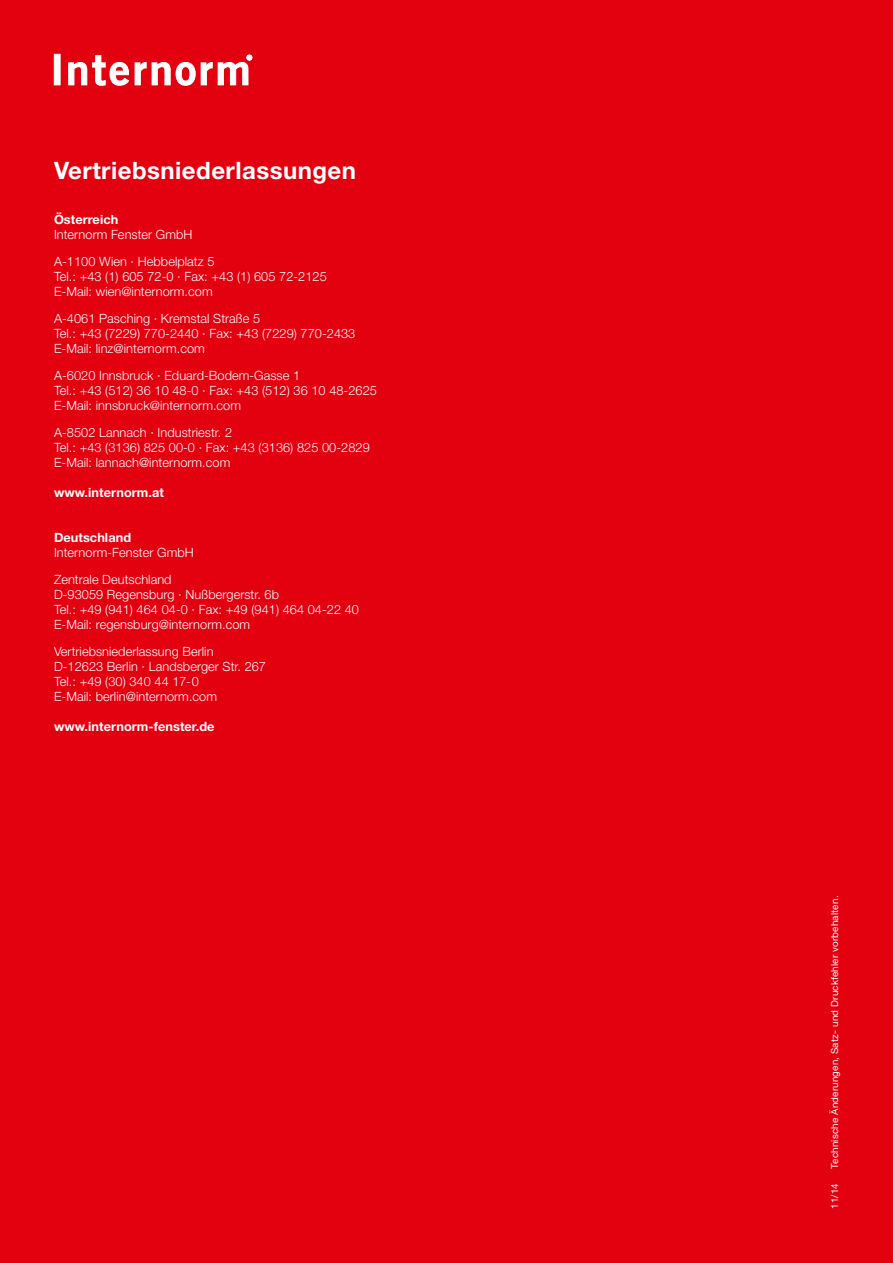
<style>
.page{position:relative;width:893px;height:1263px;background:#e3000f}
.page>*{position:absolute;margin:0;border:0;box-sizing:border-box;transform-origin:0 0}
.t1{font:700 24px "Helvetica Neue LT Pro";letter-spacing:.02em;color:#fff}
.t2{font:300 12.75px/15px "Helvetica Neue LT Pro";letter-spacing:.005em;color:#fff}
.t3{font:700 12.75px "Helvetica Neue LT Pro";letter-spacing:.005em;color:#fff}
.t4{font:9.75px "Helvetica Neue LT Pro";letter-spacing:.02em;color:#fff}
</style>
<div class="page">
<svg style="left:54px;top:54px;width:6px;height:31px"></svg>
<svg style="left:68px;top:55px;width:184px;height:31px"></svg>
<h1 class="t1" style="left:54px;top:155px;width:304px">Vertriebsniederlassungen</h1>
<p class="t3" style="left:54px;top:211px;width:66px">Österreich</p>
<p class="t2" style="left:54px;top:220px;width:162px;line-height:27px">Internorm Fenster GmbH<br>A-1100 Wien · Hebbelplatz 5</p>
<p class="t2" style="left:54px;top:268px;width:274px">Tel.: +43 (1) 605 72-0 · Fax: +43 (1) 605 72-2125<br>E-Mail: wien@internorm.com</p>
<p class="t2" style="left:54px;top:310px;width:303px">A-4061 Pasching · Kremstal Straße 5<br>Tel.: +43 (7229) 770-2440 · Fax: +43 (7229) 770-2433<br>E-Mail: linz@internorm.com</p>
<p class="t2" style="left:54px;top:367px;width:324px">A-6020 Innsbruck · Eduard-Bodem-Gasse 1<br>Tel.: +43 (512) 36 10 48-0 · Fax: +43 (512) 36 10 48-2625<br>E-Mail: innsbruck@internorm.com</p>
<p class="t2" style="left:54px;top:424px;width:317px">A-8502 Lannach · Industriestr. 2<br>Tel.: +43 (3136) 825 00-0 · Fax: +43 (3136) 825 00-2829<br>E-Mail: lannach@internorm.com</p>
<p class="t3" style="left:54px;top:484px;width:111px">www.internorm.at</p>
<p class="t3" style="left:54px;top:529px;width:79px">Deutschland</p>
<p class="t2" style="left:54px;top:538px;width:141px;line-height:27px">Internorm-Fenster GmbH<br>Zentrale Deutschland</p>
<p class="t2" style="left:54px;top:586px;width:307px">D-93059 Regensburg · Nußbergerstr. 6b<br>Tel.: +49 (941) 464 04-0 · Fax: +49 (941) 464 04-22 40<br>E-Mail: regensburg@internorm.com</p>
<p class="t2" style="left:54px;top:643px;width:214px">Vertriebsniederlassung Berlin<br>D-12623 Berlin · Landsberger Str. 267<br>Tel.: +49 (30) 340 44 17-0<br>E-Mail: berlin@internorm.com</p>
<p class="t3" style="left:54px;top:718px;width:162px">www.internorm-fenster.de</p>
<p class="t4" style="left:829px;top:1168px;width:274px;rotate:-90deg">Technische Änderungen, Satz- und Druckfehler vorbehalten.</p>
<p class="t4" style="left:829px;top:1209px;width:27px;rotate:-90deg">11/14</p>
</div>
